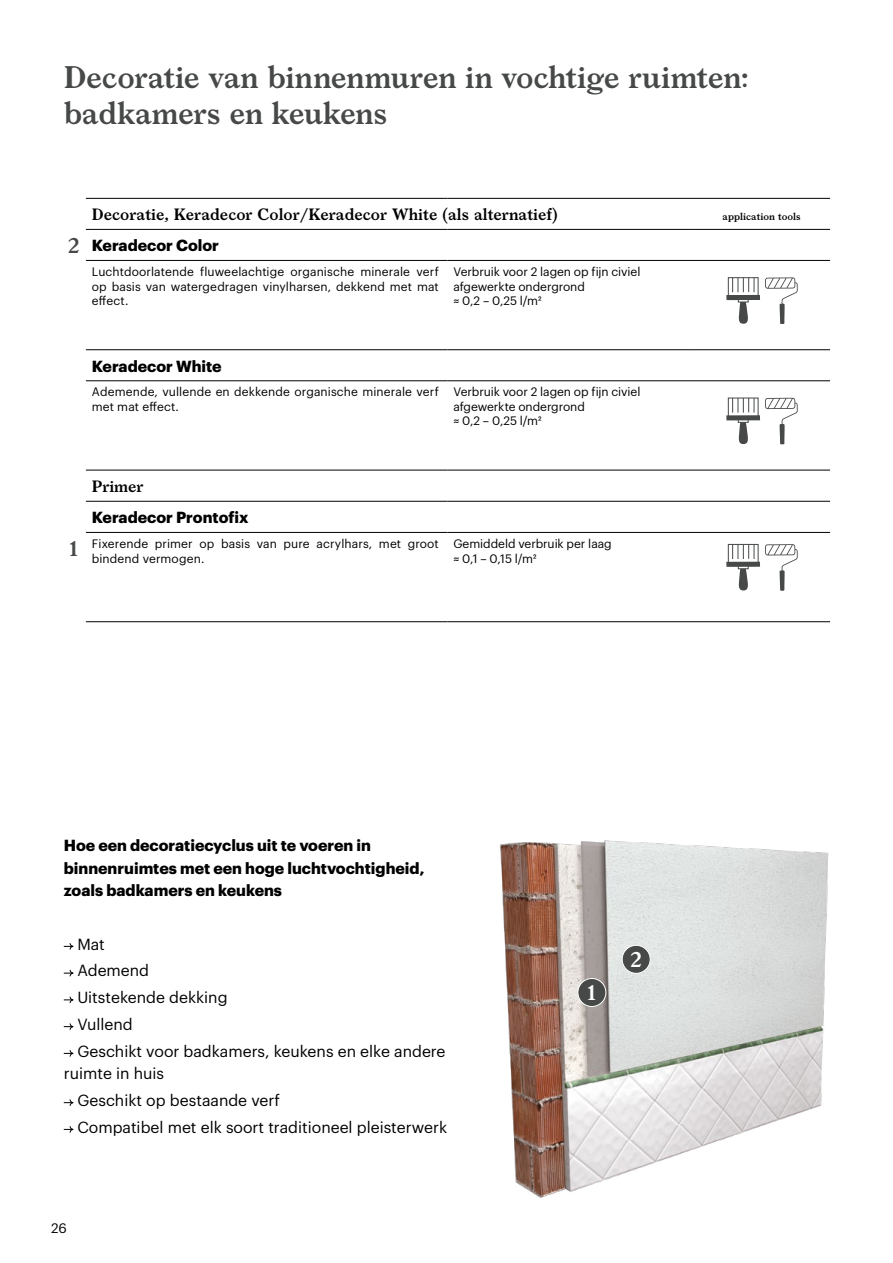
<style>
.page{position:relative;width:893px;height:1263px;background:#fff}
.page>*{position:absolute;margin:0;border:0;box-sizing:border-box;transform-origin:0 0}
.t1{font:600 30px/36px "Larish Neue";letter-spacing:-.01em;color:#474949}
.t2{font:600 20.55px "Larish Neue";color:#fff}
.t3{font:600 20.55px "Larish Neue";color:#474949}
.t4{font:15.75px/26.7px "Graphik";color:#000}
.t5{font:700 15.75px/22.5px "Graphik";color:#000}
.t6{font:600 15.75px "Larish Neue";color:#000}
.t7{font:13.5px "Graphik";color:#000}
.t8{font:12px/14.4px "Graphik";letter-spacing:.005em;color:#000}
.t9{font:600 9.75px "Larish Neue";color:#000}
</style>
<div class="page">
<hr style="left:86px;top:198px;width:361px;height:1px;background:#000">
<hr style="left:447px;top:198px;width:247px;height:1px;background:#000">
<hr style="left:694px;top:198px;width:136px;height:1px;background:#000">
<hr style="left:86px;top:229px;width:361px;height:1px;background:#000">
<hr style="left:447px;top:229px;width:247px;height:1px;background:#000">
<hr style="left:694px;top:229px;width:136px;height:1px;background:#000">
<hr style="left:86px;top:260px;width:361px;height:1px;background:#000">
<hr style="left:447px;top:260px;width:247px;height:1px;background:#000">
<hr style="left:694px;top:260px;width:136px;height:1px;background:#000">
<hr style="left:86px;top:349px;width:361px;height:1px;background:#000">
<hr style="left:447px;top:349px;width:247px;height:1px;background:#000">
<hr style="left:694px;top:349px;width:136px;height:1px;background:#000">
<hr style="left:86px;top:380px;width:361px;height:1px;background:#000">
<hr style="left:447px;top:380px;width:247px;height:1px;background:#000">
<hr style="left:694px;top:380px;width:136px;height:1px;background:#000">
<hr style="left:86px;top:470px;width:361px;height:1px;background:#000">
<hr style="left:447px;top:470px;width:247px;height:1px;background:#000">
<hr style="left:694px;top:470px;width:136px;height:1px;background:#000">
<hr style="left:86px;top:501px;width:361px;height:1px;background:#000">
<hr style="left:447px;top:501px;width:247px;height:1px;background:#000">
<hr style="left:694px;top:501px;width:136px;height:1px;background:#000">
<hr style="left:86px;top:532px;width:361px;height:1px;background:#000">
<hr style="left:447px;top:532px;width:247px;height:1px;background:#000">
<hr style="left:694px;top:532px;width:136px;height:1px;background:#000">
<hr style="left:86px;top:621px;width:361px;height:1px;background:#000">
<hr style="left:447px;top:621px;width:247px;height:1px;background:#000">
<hr style="left:694px;top:621px;width:136px;height:1px;background:#000">
<svg style="left:765px;top:277px;width:33px;height:47px"></svg>
<svg style="left:739px;top:302px;width:9px;height:22px"></svg>
<div style="left:728px;top:277px;width:31px;height:21px;border:1px solid #474949"></div>
<svg style="left:732px;top:278px;width:23px;height:14px"></svg>
<div style="left:726px;top:295px;width:34px;height:5px;background:#474949"></div>
<svg style="left:765px;top:398px;width:33px;height:46px"></svg>
<div style="left:728px;top:398px;width:31px;height:20px;border:1px solid #474949"></div>
<svg style="left:732px;top:398px;width:23px;height:46px"></svg>
<div style="left:726px;top:415px;width:34px;height:5px;background:#474949"></div>
<svg style="left:765px;top:544px;width:33px;height:47px"></svg>
<svg style="left:739px;top:569px;width:9px;height:21px"></svg>
<div style="left:738px;top:565px;width:10px;height:4px;border:1px solid #474949"></div>
<div style="left:728px;top:544px;width:31px;height:21px;border:1px solid #474949"></div>
<svg style="left:732px;top:544px;width:23px;height:15px"></svg>
<div style="left:726px;top:562px;width:34px;height:5px;background:#474949"></div>
<svg style="left:64px;top:943px;width:10px;height:7px"></svg>
<svg style="left:64px;top:969px;width:10px;height:8px"></svg>
<svg style="left:64px;top:996px;width:10px;height:8px"></svg>
<svg style="left:64px;top:1023px;width:10px;height:7px"></svg>
<svg style="left:64px;top:1050px;width:10px;height:7px"></svg>
<svg style="left:64px;top:1099px;width:10px;height:7px"></svg>
<svg style="left:64px;top:1126px;width:10px;height:7px"></svg>
<img style="left:500px;top:840px;width:329px;height:358px">
<div style="left:578px;top:978px;width:28px;height:28px;background:#474949;border-radius:50%"></div>
<div style="left:577px;top:978px;width:29px;height:29px;border:1px solid #fff;border-radius:50%"></div>
<div style="left:622px;top:945px;width:28px;height:28px;background:#474949;border-radius:50%"></div>
<div style="left:622px;top:945px;width:29px;height:29px;border:1px solid #fff;border-radius:50%"></div>
<h1 class="t1" style="left:64px;top:56px;width:687px">Decoratie van binnenmuren in vochtige ruimten: badkamers en keukens</h1>
<h2 class="t3" style="left:68px;top:230px;width:13px">2</h2>
<h3 class="t6" style="left:92px;top:202px;width:468px">Decoratie, Keradecor Color/Keradecor White (als alternatief)</h3>
<h3 class="t5" style="left:92px;top:233px;width:129px">Keradecor Color</h3>
<p class="t8" style="left:92px;top:264px;width:348px;text-align:justify">Luchtdoorlatende fluweelachtige organische minerale verf op basis van watergedragen vinylharsen, dekkend met mat effect.</p>
<p class="t8" style="left:453px;top:264px;width:189px">Verbruik voor 2 lagen op fijn civiel afgewerkte ondergrond<br>≈ 0,2 – 0,25 ℓ/m²</p>
<h3 class="t5" style="left:92px;top:353px;width:131px">Keradecor White</h3>
<p class="t8" style="left:92px;top:384px;width:348px">Ademende, vullende en dekkende organische minerale verf met mat effect.</p>
<p class="t8" style="left:453px;top:384px;width:189px">Verbruik voor 2 lagen op fijn civiel afgewerkte ondergrond<br>≈ 0,2 – 0,25 ℓ/m²</p>
<h2 class="t3" style="left:69px;top:533px;width:11px">1</h2>
<h3 class="t6" style="left:92px;top:474px;width:53px">Primer</h3>
<h3 class="t5" style="left:92px;top:505px;width:158px">Keradecor Prontofix</h3>
<p class="t8" style="left:92px;top:536px;width:348px">Fixerende primer op basis van pure acrylhars, met groot bindend vermogen.</p>
<p class="t8" style="left:453px;top:536px;width:160px">Gemiddeld verbruik per laag ≈ 0,1 – 0,15 ℓ/m²</p>
<p class="t9" style="left:723px;top:209px;width:80px">application tools</p>
<h3 class="t5" style="left:64px;top:833px;width:362px">Hoe een decoratiecyclus uit te voeren in binnenruimtes met een hoge luchtvochtigheid, zoals badkamers en keukens</h3>
<h3 class="t4" style="left:77px;top:929px;width:370px">Mat<br>Ademend<br>Uitstekende dekking<br>Vullend<br>Geschikt voor badkamers, keukens en elke andere</h3>
<h3 class="t4" style="left:77px;top:1059px;width:371px;text-indent:-14px">ruimte in huis<br>Geschikt op bestaande verf<br>Compatibel met elk soort traditioneel pleisterwerk</h3>
<p class="t7" style="left:51px;top:1218px;width:17px">26</p>
<h2 class="t2" style="left:587px;top:976px;width:11px">1</h2>
<h2 class="t2" style="left:631px;top:943px;width:13px">2</h2>
</div>
